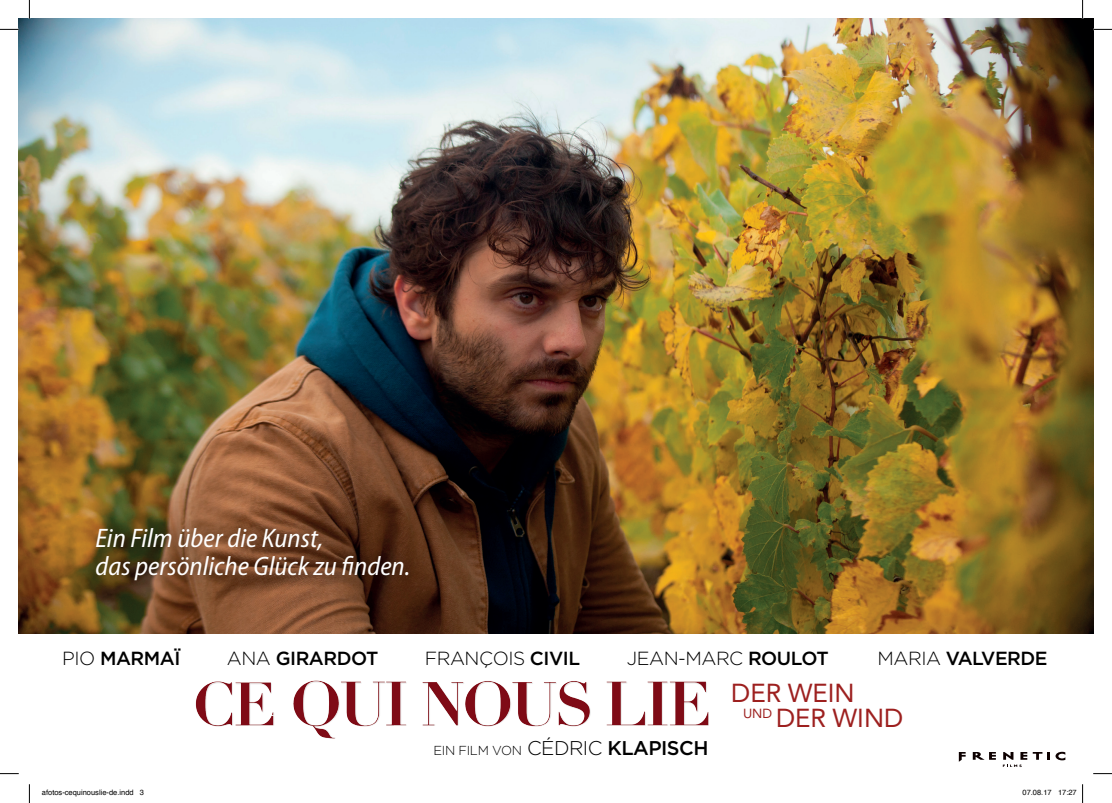
<style>
.page{position:relative;width:1112px;height:803px;background:#fff}
.page>*{position:absolute;margin:0;border:0;box-sizing:border-box;transform-origin:0 0}
.t1{font:italic semi-condensed 26.88px/28.6px "Myriad Pro";color:#fff}
.t2{font:25.88px/24.5px "Avenir LT Std";color:#9d201f}
.t3{font:500 19px "Gotham";letter-spacing:-.025em;color:#000}
.t4{font:300 19px "Gotham";letter-spacing:-.025em;color:#000}
.t5{font:300 13px "Gotham";letter-spacing:-.025em;color:#000}
.t6{font:7.5px "Helvetica";color:#000}
.s1{font-weight:300}
.s2{font-weight:500}
.s3{font-size:19.88px}
.s4{font-weight:500;font-size:19.88px}
</style>
<div class="page">
<img style="left:19px;top:19px;width:1073px;height:615px">
<svg style="left:958px;top:752px;width:7px;height:10px"></svg>
<svg style="left:972px;top:752px;width:23px;height:8px"></svg>
<svg style="left:1032px;top:752px;width:17px;height:8px"></svg>
<svg style="left:1002px;top:752px;width:24px;height:15px"></svg>
<svg style="left:1055px;top:752px;width:10px;height:8px"></svg>
<img style="left:195px;top:680px;width:514px;height:59px">
<div style="left:84px;top:515px;width:336px;height:77px;background:#000;opacity:.46"></div>
<svg style="left:0;top:29px;width:19px;height:1px"></svg>
<svg style="left:1092px;top:29px;width:19px;height:1px"></svg>
<svg style="left:0;top:773px;width:19px;height:1px"></svg>
<svg style="left:1093px;top:773px;width:18px;height:1px"></svg>
<svg style="left:29px;top:0;width:1px;height:19px"></svg>
<svg style="left:29px;top:784px;width:1px;height:19px"></svg>
<svg style="left:1081px;top:0;width:2px;height:19px"></svg>
<svg style="left:1082px;top:784px;width:1px;height:19px"></svg>
<p class="t1" style="left:95px;top:523px;width:316px">Ein Film über die Kunst,<br>das persönliche Glück zu finden.</p>
<p class="t3" style="left:62px;top:647px;width:120px"><span class="s1">PIO</span> MARMAÏ</p>
<p class="t3" style="left:227px;top:647px;width:153px"><span class="s1">ANA</span> GIRARDOT</p>
<p class="t4" style="left:425px;top:648px;width:157px">FRANÇOIS <span class="s2">CIVIL</span></p>
<p class="t4" style="left:626px;top:648px;width:203px">JEAN-MARC <span class="s2">ROULOT</span></p>
<p class="t3" style="left:877px;top:647px;width:172px"><span class="s1">MARIA</span> VALVERDE</p>
<p class="t5" style="left:433px;top:743px;width:276px">EIN FILM VON <span class="s3">CÉDRIC</span> <span class="s4">KLAPISCH</span></p>
<p class="t2" style="left:742px;top:681px;width:162px;text-indent:-12px">DER WEIN<br><sup>UND</sup> DER WIND</p>
<p class="t6" style="left:42px;top:787px;width:104px">afotos-cequinouslie-de.indd 3</p>
<p class="t6" style="left:1022px;top:787px;width:56px">07.08.17 17:27</p>
</div>
